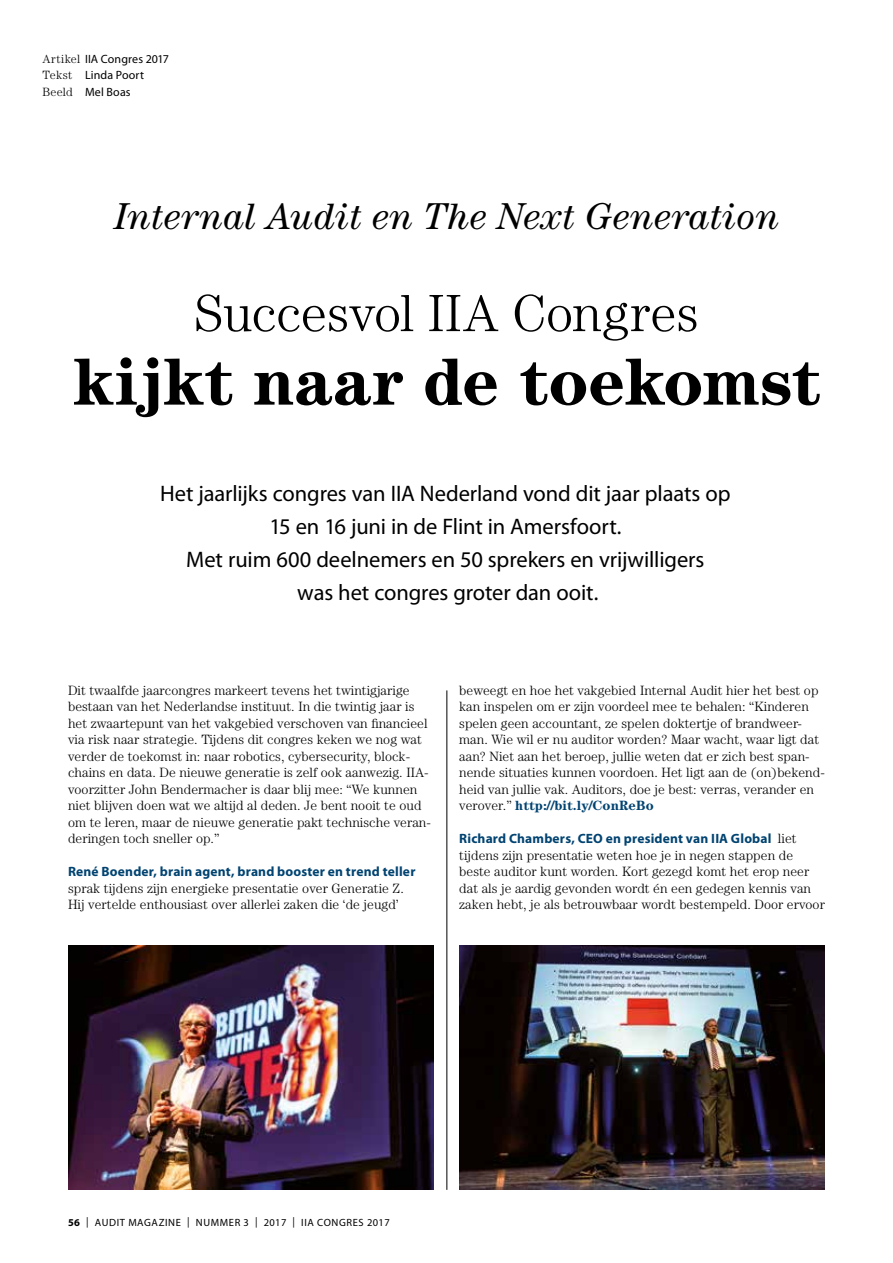
<style>
.page{position:relative;width:893px;height:1263px;background:#fff}
.page>*{position:absolute;margin:0;border:0;box-sizing:border-box;transform-origin:0 0}
.t1{font:700 67.5px "Century LT";color:#000}
.t2{font:300 52.5px "Century LT";letter-spacing:-.005em;color:#000}
.t3{font:italic 37.5px "Century LT";letter-spacing:.015em;color:#000}
.t4{font:22.5px/33px "Myriad Pro";letter-spacing:-.005em;color:#000;text-align:center}
.t5{font:300 13.5px/16.5px "Century LT";letter-spacing:.005em;color:#000}
.t6{font:700 13.5px "Myriad Pro";letter-spacing:.01em;color:#004371}
.t7{font:12px/16.5px "Myriad Pro";letter-spacing:.01em;color:#000}
.t8{font:10.5px "Myriad Pro";letter-spacing:.06em;color:#000}
.s1{font-family:"Century LT";font-weight:300}
.s2{font-weight:700;color:#004371}
.s3{font-family:"Century LT";font-weight:300;color:#000}
.s4{font-weight:700}
</style>
<div class="page">
<hr style="left:446px;top:690px;width:1px;height:500px;background:#000">
<img style="left:68px;top:946px;width:366px;height:244px">
<img style="left:459px;top:946px;width:366px;height:244px">
<p class="t7" style="left:43px;top:50px;width:128px"><span class="s1">Artikel</span> IIA Congres 2017<br><span class="s1">Tekst</span> Linda Poort<br><span class="s1">Beeld</span> Mel Boas</p>
<h3 class="t3" style="left:114px;top:194px;width:667px">Internal Audit en The Next Generation</h3>
<h2 class="t2" style="left:194px;top:283px;width:506px">Succesvol IIA Congres</h2>
<h1 class="t1" style="left:72px;top:341px;width:750px">kijkt naar de toekomst</h1>
<h3 class="t4" style="left:160px;top:477px;width:572px">Het jaarlijks congres van IIA Nederland vond dit jaar plaats op 15 en 16 juni in de Flint in Amersfoort.<br>Met ruim 600 deelnemers en 50 sprekers en vrijwilligers<br>was het congres groter dan ooit.</h3>
<p class="t5" style="left:68px;top:681px;width:364px">Dit twaalfde jaarcongres markeert tevens het twintigjarige bestaan van het Nederlandse instituut. In die twintig jaar is het zwaartepunt van het vakgebied verschoven van financieel via risk naar strategie. Tijdens dit congres keken we nog wat verder de toekomst in: naar robotics, cybersecurity, block&shy;chains en data. De nieuwe generatie is zelf ook aanwezig. IIA&shy;voorzitter John Bendermacher is daar blij mee: “We kunnen niet blijven doen wat we altijd al deden. Je bent nooit te oud om te leren, maar de nieuwe generatie pakt technische veran&shy;deringen toch sneller op.”</p>
<p class="t6" style="left:68px;top:863px;width:349px">René Boender, brain agent, brand booster en trend teller</p>
<p class="t5" style="left:68px;top:879px;width:337px">sprak tijdens zijn energieke presentatie over Generatie Z.<br>Hij vertelde enthousiast over allerlei zaken die ‘de jeugd’</p>
<p class="t5" style="left:459px;top:681px;width:367px">beweegt en hoe het vakgebied Internal Audit hier het best op kan inspelen om er zijn voordeel mee te behalen: “Kinderen spelen geen accountant, ze spelen doktertje of brandweer&shy;man. Wie wil er nu auditor worden? Maar wacht, waar ligt dat aan? Niet aan het beroep, jullie weten dat er zich best span&shy;nende situaties kunnen voordoen. Het ligt aan de (on)bekend&shy;heid van jullie vak. Auditors, doe je best: verras, verander en verover.” <span class="s2">http://bit.ly/ConReBo</span></p>
<p class="t6" style="left:459px;top:830px;width:339px">Richard Chambers, CEO en president van IIA Global <span class="s3">liet</span></p>
<p class="t5" style="left:459px;top:846px;width:367px">tijdens zijn presentatie weten hoe je in negen stappen de beste auditor kunt worden. Kort gezegd komt het erop neer dat als je aardig gevonden wordt én een gedegen kennis van zaken hebt, je als betrouwbaar wordt bestempeld. Door ervoor</p>
<p class="t8" style="left:68px;top:1216px;width:323px"><span class="s4">56</span> | AUDIT MAGAZINE | NUMMER 3 | 2017 | IIA CONGRES 2017</p>
</div>
